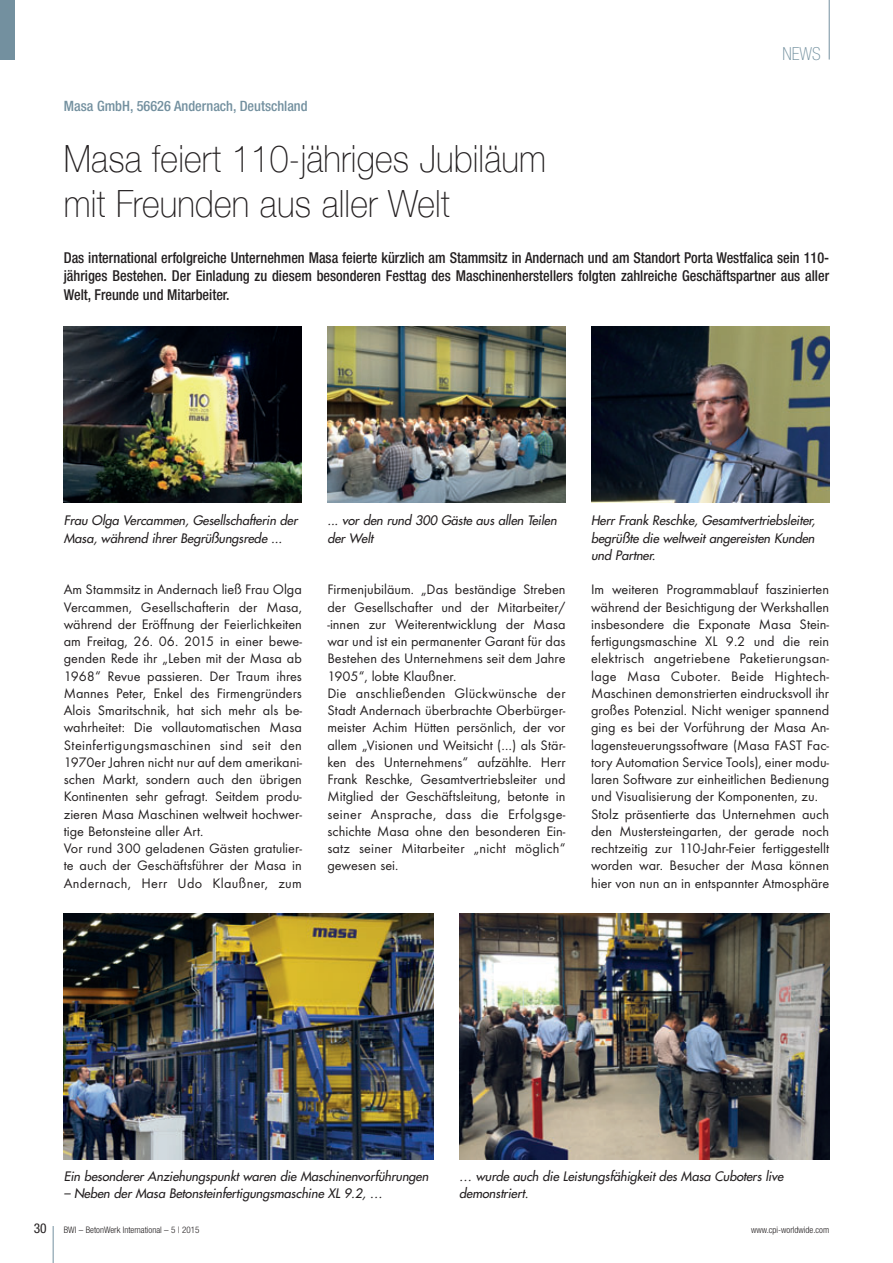
<style>
.page{position:relative;width:893px;height:1263px;background:#fff}
.page>*{position:absolute;margin:0;border:0;box-sizing:border-box;transform-origin:0 0}
.t1{font:100 37.5px/45px "Helvetica Neue";letter-spacing:.005em;color:#231f20;scale:.9 1}
.t2{font:100 condensed 18px "Helvetica Neue";color:#73909f}
.t3{font:500 condensed 15px/18.8px "Helvetica Neue";color:#231f20;text-align:justify;scale:.95 1}
.t4{font:14.25px/17.2px "Futura T";color:#231f20}
.t5{font:500 condensed 14.25px "Helvetica Neue";color:#73909f}
.t6{font:condensed 13.5px "Helvetica Neue";color:#231f20}
.t7{font:italic 12.75px/17.2px "Futura";letter-spacing:-.005em;color:#231f20}
.t8{font:300 condensed 9px "Helvetica Neue";color:#231f20}
</style>
<div class="page">
<img style="left:327px;top:327px;width:239px;height:176px">
<img style="left:64px;top:327px;width:238px;height:176px">
<img style="left:591px;top:327px;width:238px;height:176px">
<img style="left:64px;top:913px;width:370px;height:246px">
<img style="left:459px;top:913px;width:370px;height:246px">
<hr style="left:53px;top:1226px;width:1px;height:37px;background:#73909f">
<hr style="left:829px;top:0;width:1px;height:60px;background:#73909f">
<div style="left:0;top:0;width:15px;height:60px;background:#73909f"></div>
<p class="t5" style="left:64px;top:101px;width:245px">Masa GmbH, 56626 Andernach, Deutschland</p>
<h1 class="t1" style="left:64px;top:136px;width:537px">Masa feiert 110-jähriges Jubiläum mit Freunden aus aller Welt</h1>
<p class="t2" style="left:782px;top:47px;width:40px">NEWS</p>
<p class="t3" style="left:64px;top:249px;width:807px">Das international erfolgreiche Unternehmen Masa feierte kürzlich am Stammsitz in Andernach und am Standort Porta Westfalica sein 110- jähriges Bestehen. Der Einladung zu diesem besonderen Festtag des Maschinenherstellers folgten zahlreiche Geschäftspartner aus aller Welt, Freunde und Mitarbeiter.</p>
<p class="t7" style="left:64px;top:513px;width:238px">Frau Olga Vercammen, Gesellschafterin der<br>Masa, während ihrer Begrüßungsrede ...</p>
<p class="t7" style="left:327px;top:513px;width:233px">... vor den rund 300 Gäste aus allen Teilen der Welt</p>
<p class="t7" style="left:591px;top:513px;width:228px;text-align:justify">Herr Frank Reschke, Gesamtvertriebsleiter, begrüßte die weltweit angereisten Kunden und Partner.</p>
<p class="t4" style="left:64px;top:582px;width:240px">Am Stammsitz in Andernach ließ Frau Olga Vercammen, Gesellschafterin der Masa, während der Eröffnung der Feierlichkeiten am Freitag, 26. 06. 2015 in einer bewe&shy;genden Rede ihr „Leben mit der Masa ab 1968“ Revue passieren. Der Traum ihres Mannes Peter, Enkel des Firmengründers Alois Smaritschnik, hat sich mehr als be - wahrheitet: Die vollautomatischen Masa Steinfertigungsmaschinen sind seit den 1970er Jahren nicht nur auf dem amerikani&shy;schen Markt, sondern auch den übrigen Kontinenten sehr gefragt. Seitdem produ&shy;zieren Masa Maschinen weltweit hochwer&shy;tige Betonsteine aller Art.<br>Vor rund 300 geladenen Gästen gratulier&shy;te auch der Geschäftsführer der Masa in Andernach, Herr Udo Klaußner, zum</p>
<p class="t4" style="left:327px;top:582px;width:240px">Firmenjubiläum. „Das beständige Streben der Gesellschafter und der Mitarbeiter/ -innen zur Weiterentwicklung der Masa war und ist ein permanenter Garant für das Bestehen des Unternehmens seit dem Jahre 1905“, lobte Klaußner.<br>Die anschließenden Glückwünsche der Stadt Andernach überbrachte Oberbürger - meister Achim Hütten persönlich, der vor allem „Visionen und Weitsicht (…) als Stär - ken des Unternehmens“ aufzählte. Herr Frank Reschke, Gesamtvertriebsleiter und Mitglied der Geschäftsleitung, betonte in seiner Ansprache, dass die Erfolgsge - schichte Masa ohne den besonderen Ein - satz seiner Mitarbeiter „nicht möglich“ gewesen sei.</p>
<p class="t4" style="left:591px;top:582px;width:240px">Im weiteren Programmablauf faszinierten während der Besichtigung der Werkshallen insbesondere die Exponate Masa Stein - fertigungsmaschine XL 9.2 und die rein elektrisch angetriebene Paketierungsan - lage Masa Cuboter. Beide Hightech-Maschinen demonstrierten eindrucksvoll ihr großes Potenzial. Nicht weniger spannend ging es bei der Vorführung der Masa An - lagensteuerungssoftware (Masa FAST Fac - tory Automation Service Tools), einer modu&shy;laren Software zur einheitlichen Bedienung und Visualisierung der Komponenten, zu.<br>Stolz präsentierte das Unternehmen auch den Mustersteingarten, der gerade noch rechtzeitig zur 110-Jahr-Feier fertiggestellt worden war. Besucher der Masa können hier von nun an in entspannter Atmosphäre</p>
<p class="t7" style="left:64px;top:1168px;width:368px">Ein besonderer Anziehungspunkt waren die Maschinenvorführungen</p>
<p class="t7" style="left:64px;top:1186px;width:322px">– Neben der Masa Betonsteinfertigungsmaschine XL 9.2, …</p>
<p class="t7" style="left:459px;top:1168px;width:328px">… wurde auch die Leistungsfähigkeit des Masa Cuboters live demonstriert.</p>
<p class="t6" style="left:34px;top:1223px;width:14px">30</p>
<p class="t8" style="left:64px;top:1226px;width:137px">BWI – BetonWerk International – 5 | 2015</p>
<p class="t8" style="left:751px;top:1226px;width:80px">www.cpi-worldwide.com</p>
</div>
